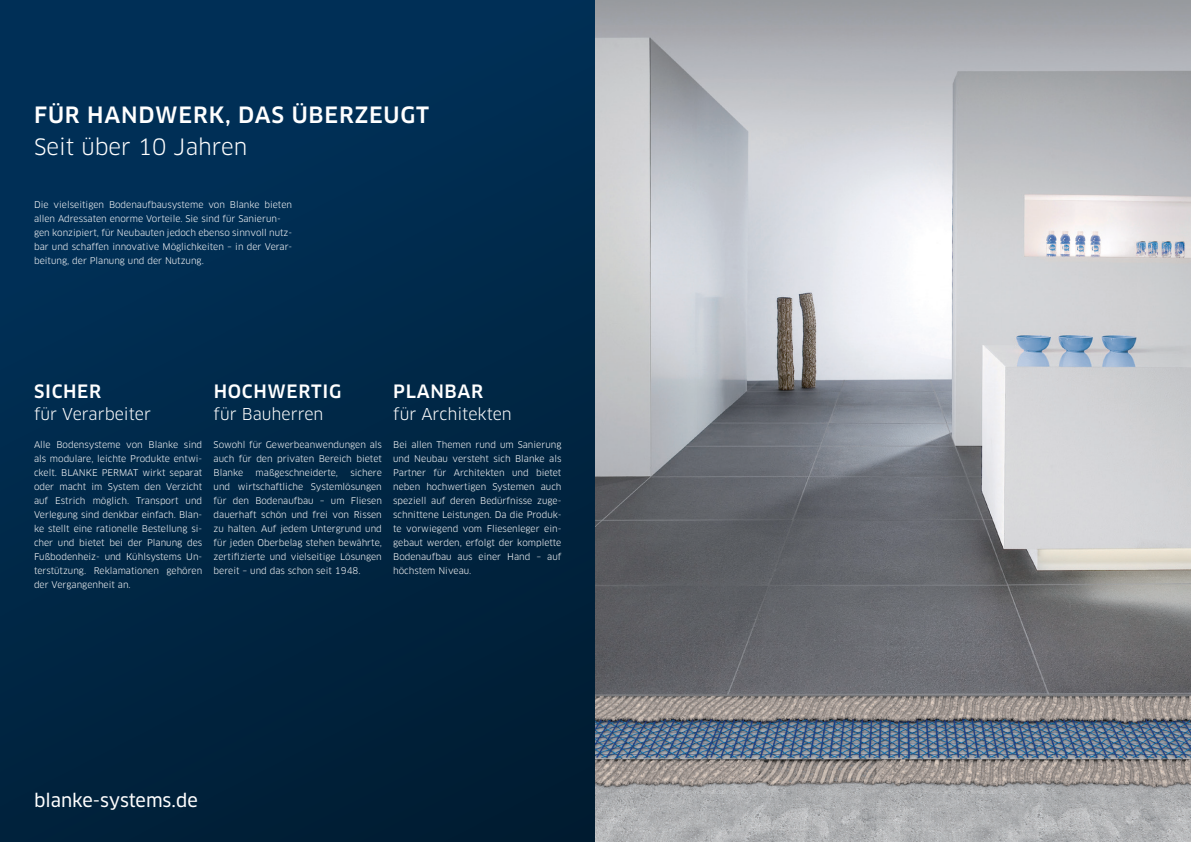
<style>
.page{position:relative;width:1191px;height:842px;background:#fff}
.page>*{position:absolute;margin:0;border:0;box-sizing:border-box;transform-origin:0 0}
.t1{font:500 22px "Clan OT";letter-spacing:.03em;color:#fff}
.t2{font:22px "Clan OT";color:#fff}
.t3{font:500 18px "Clan OT";letter-spacing:.035em;color:#fff}
.t4{font:18px "Clan OT News";letter-spacing:-.005em;color:#fff}
.t5{font:16px "Clan OT";color:#fff}
.t6{font:9px/14px "Clan OT";color:#fff;text-align:justify}
</style>
<div class="page">
<div style="left:0;top:0;width:595px;height:842px;background:linear-gradient(to bottom,#00315a,#001f36)"></div>
<img style="left:595px;top:0;width:596px;height:842px">
<h1 class="t1" style="left:34px;top:102px;width:16px">FÜR</h1>
<h1 class="t1" style="left:87px;top:102px;width:17px">HAN</h1>
<h1 class="t1" style="left:139px;top:102px;width:35px">DWER</h1>
<h1 class="t1" style="left:209px;top:102px;width:100px">K, DAS ÜBER</h1>
<h1 class="t1" style="left:355px;top:102px;width:61px">ZEUGT</h1>
<h1 class="t2" style="left:34px;top:134px;width:215px">Seit über 10 Jahren</h1>
<p class="t6" style="left:34px;top:198px;width:259px;text-align:left">Die vielseitigen Bodenaufbausysteme von Blanke bieten allen Adressaten enorme Vorteile. Sie sind für Sanierun&shy;gen konzipiert, für Neubauten jedoch ebenso sinnvoll nutz&shy;bar und schaffen innovative Möglichkeiten – in der Verar&shy;beitung, der Planung und der Nutzung.</p>
<h2 class="t3" style="left:34px;top:381px;width:69px">SICHER</h2>
<h3 class="t5" style="left:34px;top:405px;width:119px">für Verarbeiter</h3>
<p class="t6" style="left:34px;top:438px;width:170px">Alle Bodensysteme von Blanke sind als modulare, leichte Produkte entwi&shy;ckelt. BLANKE PERMAT wirkt separat oder macht im System den Verzicht auf Estrich möglich. Transport und Verlegung sind denkbar einfach. Blan&shy;ke stellt eine rationelle Bestellung si&shy;cher und bietet bei der Planung des Fußbodenheiz- und Kühlsystems Un&shy;terstützung. Reklamationen gehören der Vergangenheit an.</p>
<h2 class="t3" style="left:214px;top:381px;width:129px">HOCHWERTIG</h2>
<h3 class="t5" style="left:214px;top:405px;width:111px">für Bauherren</h3>
<p class="t6" style="left:214px;top:438px;width:170px">Sowohl für Gewerbeanwendungen als auch für den privaten Bereich bietet Blanke</p>
<p class="t6" style="left:214px;top:466px;width:170px;text-indent:137px">sichere und wirtschaftliche Systemlösungen für den Bodenaufbau – um Fliesen dauerhaft schön und frei von Rissen zu halten. Auf jedem Untergrund und für jeden Oberbelag stehen bewährte, zertifizierte und vielseitige Lösungen bereit – und das schon seit 1948.</p>
<p class="t6" style="left:256px;top:466px;width:84px">maßgeschneiderte,</p>
<h2 class="t3" style="left:393px;top:381px;width:91px">PLANBAR</h2>
<h3 class="t5" style="left:393px;top:405px;width:120px">für Architekten</h3>
<p class="t6" style="left:393px;top:438px;width:170px">Bei allen Themen rund um Sanierung und Neubau versteht sich Blanke als Partner für Architekten und bietet neben hochwertigen Systemen auch speziell auf deren Bedürfnisse zuge&shy;schnittene Leistungen. Da die Produk&shy;te vorwiegend vom Fliesenleger ein&shy;gebaut werden, erfolgt der komplette Bodenaufbau aus einer Hand – auf höchstem Niveau.</p>
<h2 class="t4" style="left:34px;top:789px;width:165px">blanke-systems.de</h2>
</div>
